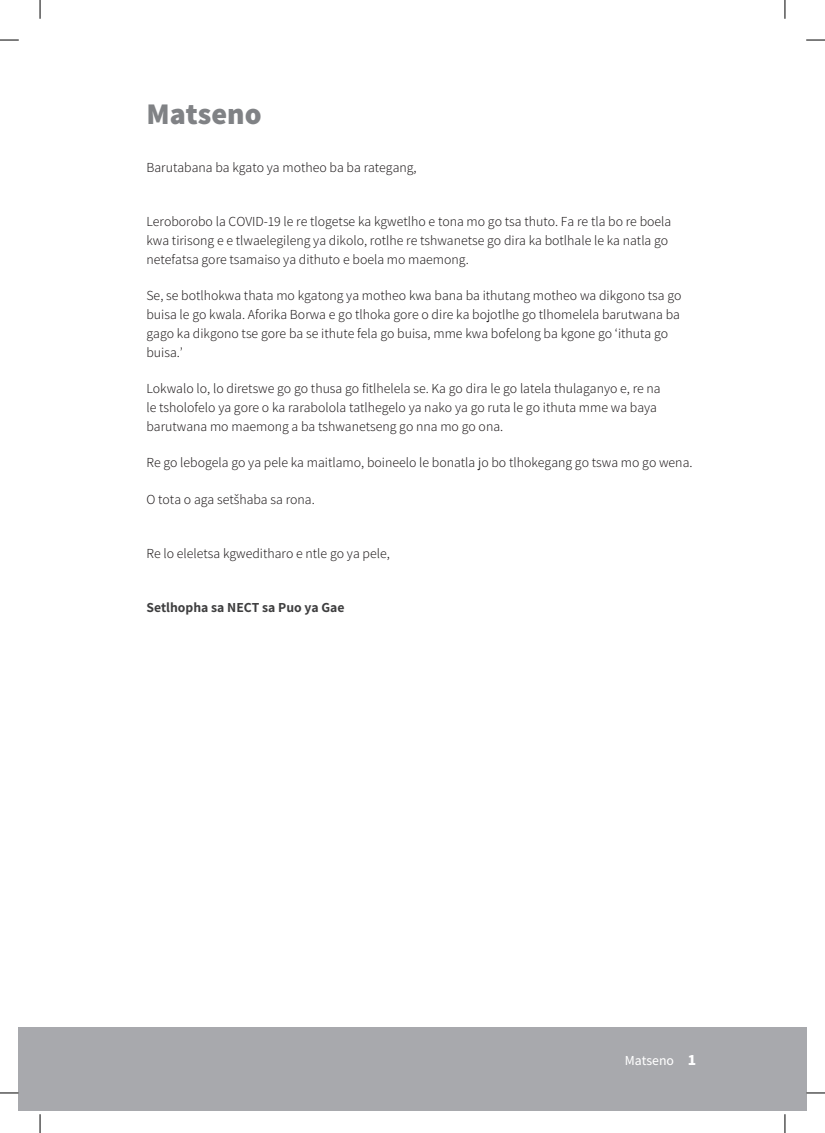
<style>
.page{position:relative;width:825px;height:1133px;background:#fff}
.page>*{position:absolute;margin:0;border:0;box-sizing:border-box;transform-origin:0 0}
.t1{font:800 30px "Assistant";color:#808285}
.t2{font:300 13.75px/18.8px "Assistant";color:#231f20}
.t3{font:700 13.75px "Assistant";color:#3e3e3f}
.t4{font:500 13.75px "Assistant";color:#fff}
.s1{font-family:"Noto Sans JP";font-weight:900}
</style>
<div class="page">
<div style="left:40px;top:1027px;width:765px;height:83px;background:#a8a9ad"></div>
<div style="left:19px;top:1027px;width:21px;height:83px;background:#a8a9ad"></div>
<svg style="left:0;top:39px;width:19px;height:2px"></svg>
<svg style="left:806px;top:39px;width:18px;height:2px"></svg>
<svg style="left:0;top:1092px;width:19px;height:1px"></svg>
<svg style="left:805px;top:1092px;width:19px;height:1px"></svg>
<svg style="left:39px;top:0;width:2px;height:19px"></svg>
<svg style="left:39px;top:1114px;width:2px;height:18px"></svg>
<svg style="left:784px;top:0;width:1px;height:19px"></svg>
<svg style="left:784px;top:1114px;width:1px;height:18px"></svg>
<h1 class="t1" style="left:146px;top:93px;width:116px">Matseno</h1>
<p class="t2" style="left:146px;top:158px;width:271px">Barutabana ba kgato ya motheo ba ba rategang,</p>
<p class="t2" style="left:146px;top:212px;width:526px">Leroborobo la COVID-19 le re tlogetse ka kgwetlho e tona mo go tsa thuto. Fa re tla bo re boela kwa tirisong e e tlwaelegileng ya dikolo, rotlhe re tshwanetse go dira ka botlhale le ka natla go netefatsa gore tsamaiso ya dithuto e boela mo maemong.</p>
<p class="t2" style="left:146px;top:286px;width:536px">Se, se botlhokwa thata mo kgatong ya motheo kwa bana ba ithutang motheo wa dikgono tsa go buisa le go kwala. Aforika Borwa e go tlhoka gore o dire ka bojotlhe go tlhomelela barutwana ba gago ka dikgono tse gore ba se ithute fela go buisa, mme kwa bofelong ba kgone go ‘ithuta go buisa.’</p>
<p class="t2" style="left:146px;top:378px;width:515px">Lokwalo lo, lo diretswe go go thusa go fitlhelela se. Ka go dira le go latela thulaganyo e, re na le tsholofelo ya gore o ka rarabolola tatlhegelo ya nako ya go ruta le go ithuta mme wa baya barutwana mo maemong a ba tshwanetseng go nna mo go ona.</p>
<p class="t2" style="left:146px;top:452px;width:547px">Re go lebogela go ya pele ka maitlamo, boineelo le bonatla jo bo tlhokegang go tswa mo go wena.</p>
<p class="t2" style="left:146px;top:489px;width:170px">O tota o aga setšhaba sa rona.</p>
<p class="t2" style="left:146px;top:543px;width:245px">Re lo eleletsa kgweditharo e ntle go ya pele,</p>
<p class="t3" style="left:146px;top:598px;width:199px">Setlhopha sa NECT sa Puo ya Gae</p>
<p class="t4" style="left:624px;top:1050px;width:73px">Matseno <span class="s1">1</span></p>
</div>
